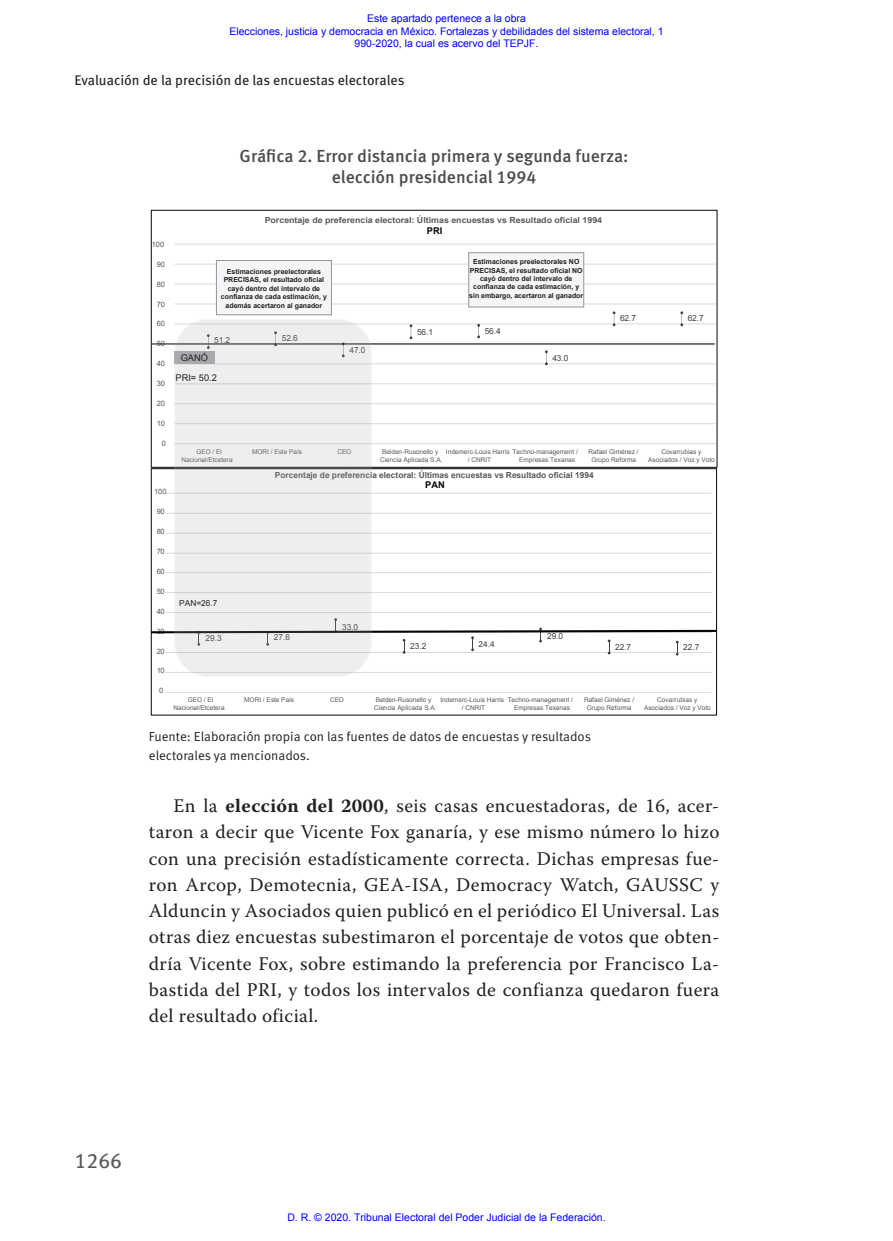
<style>
.page{position:relative;width:893px;height:1241px;background:#fff}
.page>*{position:absolute;margin:0;border:0;box-sizing:border-box;transform-origin:0 0}
.t1{font:21px "Meta Pro";color:#57585a}
.t2{font:19.25px/26.2px "Warnock Pro";letter-spacing:.02em;color:#231f20;text-align:justify}
.t3{font:500 17.5px/21px "Meta Pro";color:#4b4c4d;text-align:center}
.t4{font:14px "Meta Pro";letter-spacing:-.005em;color:#231f20}
.t5{font:13.12px/18.4px "Meta Pro";letter-spacing:-.005em;color:#231f20}
.t6{font:10.5px/12.6px "Arial";color:#00f;text-align:center}
.t7{font:9.28px "Arial";color:#040503}
.t8{font:700 9.28px "Arial";color:#040503}
.t9{font:700 8.4px "Arial";color:#595959}
.t10{font:700 8.4px "Arial";color:#595959;scale:1.06 1}
.t11{font:8.4px "Arial";color:#404040}
.t12{font:8.4px "Arial";color:#040503}
.t13{font:7.35px "Arial";letter-spacing:.01em;color:#595959}
.t14{font:700 7px/8.4px "Arial";color:#231f20;text-align:center}
.t15{font:6.48px/7.9px "Arial";color:#595959;text-align:center}
.s1{font-weight:700}
</style>
<div class="page">
<hr style="left:166px;top:672px;width:545px;height:1px;background:#dad9d8">
<hr style="left:166px;top:612px;width:545px;height:1px;background:#dad9d8">
<hr style="left:166px;top:592px;width:545px;height:1px;background:#dad9d8">
<hr style="left:166px;top:572px;width:545px;height:1px;background:#dad9d8">
<hr style="left:166px;top:552px;width:545px;height:1px;background:#dad9d8">
<hr style="left:166px;top:533px;width:545px;height:1px;background:#dad9d8">
<hr style="left:166px;top:513px;width:545px;height:1px;background:#dad9d8">
<hr style="left:166px;top:493px;width:545px;height:1px;background:#dad9d8">
<hr style="left:166px;top:692px;width:545px;height:1px;background:#dad9d8">
<hr style="left:174px;top:423px;width:542px;height:1px;background:#dad9d8">
<hr style="left:174px;top:403px;width:542px;height:1px;background:#dad9d8">
<hr style="left:174px;top:383px;width:542px;height:1px;background:#dad9d8">
<hr style="left:174px;top:363px;width:542px;height:1px;background:#dad9d8">
<hr style="left:174px;top:323px;width:542px;height:1px;background:#dad9d8">
<hr style="left:174px;top:303px;width:542px;height:1px;background:#dad9d8">
<hr style="left:174px;top:283px;width:542px;height:1px;background:#dad9d8">
<hr style="left:174px;top:264px;width:542px;height:1px;background:#dad9d8">
<hr style="left:174px;top:244px;width:542px;height:1px;background:#dad9d8">
<hr style="left:174px;top:443px;width:542px;height:1px;background:#dad9d8">
<svg style="left:410px;top:324px;width:2px;height:15px"></svg>
<svg style="left:477px;top:324px;width:3px;height:14px"></svg>
<svg style="left:545px;top:350px;width:3px;height:15px"></svg>
<svg style="left:613px;top:311px;width:2px;height:15px"></svg>
<svg style="left:680px;top:311px;width:3px;height:15px"></svg>
<svg style="left:150px;top:618px;width:568px;height:37px"></svg>
<div style="left:216px;top:260px;width:115px;height:55px;background:#f4f5f6"></div>
<div style="left:216px;top:260px;width:116px;height:55px;border:1px solid #939598"></div>
<div style="left:469px;top:253px;width:115px;height:54px;background:#f4f5f6"></div>
<div style="left:468px;top:252px;width:116px;height:55px;border:1px solid #939598"></div>
<hr style="left:151px;top:343px;width:564px;height:1px;background:#040503">
<svg style="left:175px;top:319px;width:196px;height:357px;background:#e8e9e9"></svg>
<div style="left:174px;top:319px;width:198px;height:357px;border:1px solid #d4d5d7;border-radius:33px"></div>
<p class="t6" style="left:229px;top:12px;width:436px">Este apartado pertenece a la obra<br>Elecciones, justicia y democracia en México. Fortalezas y debilidades del sistema electoral, 1<br>990-2020, la cual es acervo del TEPJF.</p>
<p class="t4" style="left:74px;top:71px;width:332px">Evaluación de la precisión de las encuestas electorales</p>
<p class="t3" style="left:240px;top:146px;width:390px">Gráfica 2. Error distancia primera y segunda fuerza: elección presidencial 1994</p>
<p class="t13" style="left:152px;top:239px;width:14px">100</p>
<p class="t13" style="left:157px;top:259px;width:10px">90</p>
<p class="t13" style="left:157px;top:279px;width:10px">80</p>
<p class="t13" style="left:157px;top:299px;width:10px">70</p>
<p class="t13" style="left:157px;top:319px;width:10px">60</p>
<p class="t13" style="left:157px;top:339px;width:10px">50</p>
<p class="t13" style="left:157px;top:359px;width:10px">40</p>
<p class="t13" style="left:157px;top:379px;width:10px">30</p>
<p class="t13" style="left:157px;top:399px;width:10px">20</p>
<p class="t13" style="left:157px;top:419px;width:10px">10</p>
<p class="t13" style="left:162px;top:439px;width:6px">0</p>
<p class="t13" style="left:154px;top:487px;width:14px">100</p>
<p class="t13" style="left:157px;top:507px;width:9px">90</p>
<p class="t13" style="left:157px;top:526px;width:9px">80</p>
<p class="t13" style="left:157px;top:546px;width:9px">70</p>
<p class="t13" style="left:157px;top:566px;width:9px">60</p>
<p class="t13" style="left:157px;top:586px;width:9px">50</p>
<p class="t13" style="left:157px;top:606px;width:9px">40</p>
<p class="t13" style="left:157px;top:626px;width:9px">30</p>
<p class="t13" style="left:157px;top:646px;width:9px">20</p>
<p class="t13" style="left:157px;top:665px;width:9px">10</p>
<p class="t13" style="left:159px;top:685px;width:6px">0</p>
<p class="t10" style="left:265px;top:214px;width:320px">Porcentaje de preferencia electoral: Últimas encuestas vs Resultado oficial 1994</p>
<p class="t8" style="left:427px;top:224px;width:17px">PRI</p>
<p class="t14" style="left:221px;top:268px;width:107px">Estimaciones preelectorales<br>PRECISAS, el resultado oficial cayó dentro del intervalo de confianza de cada estimación, y además acertaron al ganador</p>
<p class="t14" style="left:469px;top:258px;width:116px">Estimaciones preelectorales NO<br>PRECISAS, el resultado oficial NO cayó dentro del intervalo de confianza de cada estimación, y sin embargo, acertaron al ganador</p>
<p class="t11" style="left:214px;top:334px;width:18px">51.2</p>
<p class="t11" style="left:282px;top:333px;width:18px">52.6</p>
<p class="t7" style="left:181px;top:351px;width:29px">GANÓ</p>
<p class="t7" style="left:176px;top:371px;width:43px">PRI= 50.2</p>
<p class="t11" style="left:349px;top:344px;width:18px">47.0</p>
<p class="t11" style="left:417px;top:326px;width:18px">56.1</p>
<p class="t11" style="left:485px;top:325px;width:18px">56.4</p>
<p class="t11" style="left:552px;top:352px;width:18px">43.0</p>
<p class="t11" style="left:620px;top:313px;width:18px">62.7</p>
<p class="t11" style="left:688px;top:313px;width:18px">62.7</p>
<p class="t15" style="left:181px;top:447px;width:53px;text-align:left;text-indent:15px">GEO / El<br>Nacional/Etcetera</p>
<p class="t15" style="left:252px;top:447px;width:52px">MORI / Este País</p>
<p class="t15" style="left:337px;top:447px;width:16px">CEO</p>
<p class="t15" style="left:380px;top:447px;width:64px;text-align:left">Belden-Rusonello y<br>Ciencia Aplicada S.A.</p>
<p class="t15" style="left:468px;top:447px;width:112px;text-align:left;text-indent:-22px">Indemerc-Louis Harris Techno-management / / CNRIT</p>
<p class="t15" style="left:519px;top:455px;width:57px">Empresas Texanas</p>
<p class="t15" style="left:589px;top:447px;width:52px">Rafael Giménez /<br>Grupo Reforma</p>
<p class="t15" style="left:648px;top:447px;width:68px">Covarrubias y<br>Asociados / Voz y Voto</p>
<p class="t9" style="left:275px;top:469px;width:320px">Porcentaje de preferencia electoral: Últimas encuestas vs Resultado oficial 1994</p>
<p class="t8" style="left:425px;top:478px;width:21px">PAN</p>
<p class="t12" style="left:179px;top:597px;width:40px">PAN=26.7</p>
<p class="t11" style="left:206px;top:632px;width:18px">29.3</p>
<p class="t11" style="left:274px;top:631px;width:18px">27.6</p>
<p class="t11" style="left:342px;top:621px;width:18px">33.0</p>
<p class="t11" style="left:410px;top:640px;width:18px">23.2</p>
<p class="t11" style="left:479px;top:638px;width:18px">24.4</p>
<p class="t11" style="left:547px;top:630px;width:18px">29.0</p>
<p class="t11" style="left:615px;top:641px;width:18px">22.7</p>
<p class="t11" style="left:683px;top:641px;width:18px">22.7</p>
<p class="t15" style="left:173px;top:696px;width:53px">GEO / El<br>Nacional/Etcetera</p>
<p class="t15" style="left:244px;top:696px;width:51px">MORI / Este País</p>
<p class="t15" style="left:330px;top:696px;width:15px">CEO</p>
<p class="t15" style="left:374px;top:696px;width:64px;text-align:left">Belden-Rusonello y<br>Ciencia Aplicada S.A.</p>
<p class="t15" style="left:440px;top:696px;width:65px">Indemerc-Louis Harris / CNRIT</p>
<p class="t15" style="left:508px;top:696px;width:67px">Techno-management /<br>Empresas Texanas</p>
<p class="t15" style="left:584px;top:696px;width:52px">Rafael Giménez /<br>Grupo Reforma</p>
<p class="t15" style="left:644px;top:696px;width:68px">Covarrubias y<br>Asociados / Voz y Voto</p>
<p class="t5" style="left:149px;top:727px;width:444px">Fuente: Elaboración propia con las fuentes de datos de encuestas y resultados electorales ya mencionados.</p>
<p class="t2" style="left:149px;top:792px;width:572px;text-indent:25px">En la <span class="s1">elección del 2000</span>, seis casas encuestadoras, de 16, acer&shy;taron a decir que Vicente Fox ganaría, y ese mismo número lo hizo con una precisión estadísticamente correcta. Dichas empresas fue&shy;ron Arcop, Demotecnia, GEA-ISA, Democracy Watch, GAUSSC y Alduncin y Asociados quien publicó en el periódico El Universal. Las otras diez encuestas subestimaron el porcentaje de votos que obten&shy;dría Vicente Fox, sobre estimando la preferencia por Francisco La&shy;bastida del PRI, y todos los intervalos de confianza quedaron fuera del resultado oficial.</p>
<p class="t1" style="left:74px;top:1147px;width:49px">1266</p>
<p class="t6" style="left:287px;top:1210px;width:320px">D. R. © 2020. Tribunal Electoral del Poder Judicial de la Federación.</p>
</div>
